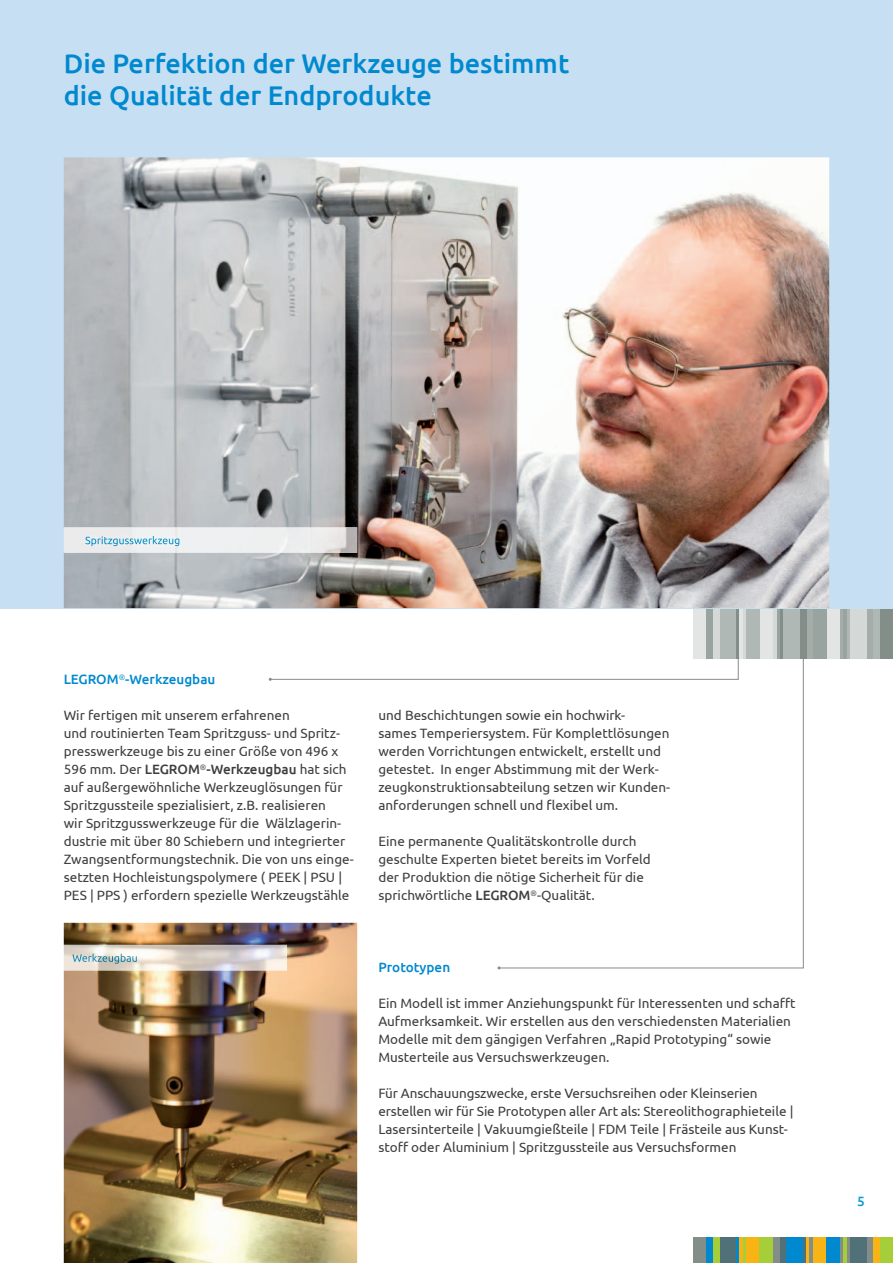
<style>
.page{position:relative;width:893px;height:1263px;background:#fff}
.page>*{position:absolute;margin:0;border:0;box-sizing:border-box;transform-origin:0 0}
.t1{font:500 27px/32.4px "Ubuntu";color:#0089cf}
.t2{font:13.5px/18px "Ubuntu";color:#3e3e3f}
.t3{font:500 13.5px "Ubuntu";color:#0089cf}
.t4{font:500 13.5px "Ubuntu";color:#0e98d7}
.s1{font-weight:500}
</style>
<div class="page">
<div style="left:693px;top:1237px;width:13px;height:26px;background:#848e89"></div>
<div style="left:706px;top:1237px;width:7px;height:26px;background:#0089cf"></div>
<div style="left:713px;top:1237px;width:7px;height:26px;background:#a6ce39"></div>
<div style="left:720px;top:1237px;width:16px;height:26px;background:#4f7177"></div>
<svg style="left:736px;top:1237px;width:4px;height:26px"></svg>
<hr style="left:740px;top:1237px;width:3px;height:26px;background:#f7b414">
<hr style="left:743px;top:1237px;width:3px;height:26px;background:#a6ce39">
<div style="left:746px;top:1237px;width:14px;height:26px;background:#f7b414"></div>
<div style="left:760px;top:1237px;width:13px;height:26px;background:#a6ce39"></div>
<div style="left:773px;top:1237px;width:7px;height:26px;background:#848e89"></div>
<div style="left:780px;top:1237px;width:6px;height:26px;background:#4f7177"></div>
<div style="left:786px;top:1237px;width:17px;height:26px;background:#0089cf"></div>
<hr style="left:803px;top:1237px;width:3px;height:26px;background:#4f7177">
<svg style="left:806px;top:1237px;width:4px;height:26px"></svg>
<hr style="left:810px;top:1237px;width:3px;height:26px;background:#848e89">
<div style="left:813px;top:1237px;width:13px;height:26px;background:#f7b414"></div>
<div style="left:880px;top:1237px;width:13px;height:26px;background:#a6ce39"></div>
<div style="left:873px;top:1237px;width:7px;height:26px;background:#f7b414"></div>
<div style="left:866px;top:1237px;width:7px;height:26px;background:#848e89"></div>
<div style="left:850px;top:1237px;width:16px;height:26px;background:#4f7177"></div>
<svg style="left:846px;top:1237px;width:4px;height:26px"></svg>
<hr style="left:843px;top:1237px;width:3px;height:26px;background:#a6ce39">
<hr style="left:840px;top:1237px;width:3px;height:26px;background:#848e89">
<div style="left:826px;top:1237px;width:14px;height:26px;background:#0089cf"></div>
<div style="left:880px;top:597px;width:13px;height:62px;background:#848e89"></div>
<div style="left:873px;top:597px;width:7px;height:62px;background:#b0b8b6"></div>
<div style="left:866px;top:597px;width:7px;height:62px;background:#a4adaa"></div>
<div style="left:850px;top:597px;width:16px;height:62px;background:#d4d9d8"></div>
<svg style="left:846px;top:608px;width:4px;height:51px"></svg>
<hr style="left:843px;top:597px;width:3px;height:62px;background:#99a3a0">
<hr style="left:840px;top:597px;width:3px;height:62px;background:#a4adaa">
<div style="left:826px;top:597px;width:14px;height:62px;background:#e2e5e4"></div>
<div style="left:813px;top:597px;width:13px;height:62px;background:#99a3a0"></div>
<div style="left:806px;top:597px;width:7px;height:62px;background:#a4adaa"></div>
<div style="left:800px;top:597px;width:6px;height:62px;background:#848e89"></div>
<div style="left:783px;top:597px;width:17px;height:62px;background:#b0b8b6"></div>
<hr style="left:780px;top:597px;width:3px;height:62px;background:#848e89">
<svg style="left:776px;top:608px;width:4px;height:40px"></svg>
<hr style="left:773px;top:597px;width:3px;height:62px;background:#d4d9d8">
<div style="left:760px;top:597px;width:13px;height:62px;background:#e2e5e4"></div>
<div style="left:693px;top:597px;width:13px;height:62px;background:#e2e5e4"></div>
<div style="left:706px;top:597px;width:7px;height:62px;background:#99a3a0"></div>
<div style="left:713px;top:597px;width:7px;height:62px;background:#d4d9d8"></div>
<div style="left:720px;top:597px;width:16px;height:62px;background:#b0b8b6"></div>
<svg style="left:736px;top:608px;width:4px;height:40px"></svg>
<hr style="left:740px;top:597px;width:3px;height:62px;background:#e2e5e4">
<hr style="left:743px;top:597px;width:3px;height:62px;background:#d4d9d8">
<div style="left:746px;top:597px;width:14px;height:62px;background:#b0b8b6"></div>
<div style="left:0;top:0;width:893px;height:608px;background:#c7dff2"></div>
<img style="left:64px;top:157px;width:765px;height:451px">
<img style="left:64px;top:527px;width:293px;height:26px">
<img style="left:85px;top:536px;width:94px;height:10px">
<img style="left:64px;top:923px;width:293px;height:340px">
<img style="left:64px;top:945px;width:223px;height:25px">
<img style="left:73px;top:953px;width:64px;height:11px">
<svg style="left:500px;top:648px;width:304px;height:321px"></svg>
<svg style="left:269px;top:637px;width:470px;height:44px"></svg>
<h1 class="t1" style="left:64px;top:46px;width:507px">Die Perfektion der Werkzeuge bestimmt die Qualität der Endprodukte</h1>
<p class="t3" style="left:64px;top:671px;width:153px">LEGROM<sup>®</sup>-Werkzeugbau</p>
<p class="t2" style="left:64px;top:706px;width:291px">Wir fertigen mit unserem erfahrenen<br>und routinierten Team Spritzguss- und Spritz&shy;presswerkzeuge bis zu einer Größe von 496 x 596 mm. Der <span class="s1">LEGROM</span><sup>®</sup><span class="s1">-Werkzeugbau</span> hat sich auf außergewöhnliche Werkzeuglösungen für Spritzgussteile spezialisiert, z.B. realisieren<br>wir Spritzgusswerkzeuge für die Wälzlagerin&shy;dustrie mit über 80 Schiebern und integrierter Zwangsentformungstechnik. Die von uns einge&shy;setzten Hochleistungspolymere ( PEEK | PSU | PES | PPS ) erfordern spezielle Werkzeugstähle</p>
<p class="t2" style="left:378px;top:706px;width:293px">und Beschichtungen sowie ein hochwirk-<br>sames Temperiersystem. Für Komplettlösungen werden Vorrichtungen entwickelt, erstellt und getestet. In enger Abstimmung mit der Werk&shy;zeugkonstruktionsabteilung setzen wir Kunden&shy;anforderungen schnell und flexibel um.</p>
<p class="t2" style="left:378px;top:832px;width:274px">Eine permanente Qualitätskontrolle durch geschulte Experten bietet bereits im Vorfeld der Produktion die nötige Sicherheit für die sprichwörtliche <span class="s1">LEGROM</span><sup>®</sup>-Qualität.</p>
<p class="t3" style="left:378px;top:959px;width:73px">Prototypen</p>
<p class="t2" style="left:378px;top:994px;width:419px">Ein Modell ist immer Anziehungspunkt für Interessenten und schafft Aufmerksamkeit. Wir erstellen aus den verschiedensten Materialien Modelle mit dem gängigen Verfahren „Rapid Prototyping“ sowie Musterteile aus Versuchswerkzeugen.</p>
<p class="t2" style="left:378px;top:1084px;width:416px">Für Anschauungszwecke, erste Versuchsreihen oder Kleinserien erstellen wir für Sie Prototypen aller Art als: Stereolithographieteile | Lasersinterteile | Vakuumgießteile | FDM Teile | Frästeile aus Kunst&shy;stoff oder Aluminium | Spritzgussteile aus Versuchsformen</p>
<p class="t4" style="left:857px;top:1193px;width:9px">5</p>
</div>
